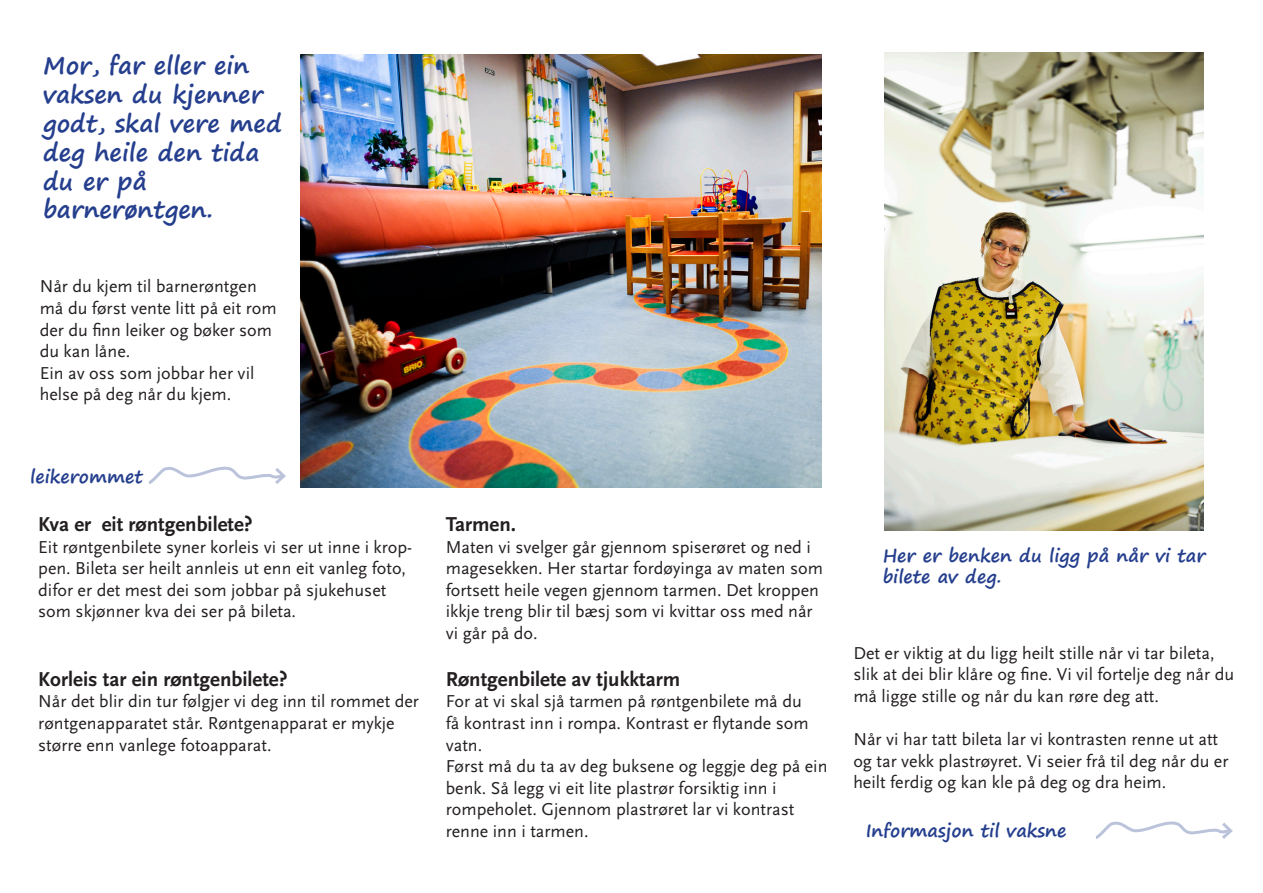
<style>
.page{position:relative;width:1263px;height:893px;background:#fff}
.page>*{position:absolute;margin:0;border:0;box-sizing:border-box;transform-origin:0 0}
.t1{font:700 24px/28.8px "Segoe Print";color:#253f8e}
.t2{font:700 21px "Scala Sans LF";color:#231f20}
.t3{font:18px/21.6px "Scala Sans LF";color:#231f20}
.t4{font:700 18px "Segoe Print";color:#253f8e}
</style>
<div class="page">
<img style="left:884px;top:52px;width:319px;height:479px">
<svg style="left:149px;top:466px;width:137px;height:18px"></svg>
<svg style="left:1095px;top:821px;width:138px;height:18px"></svg>
<img style="left:300px;top:54px;width:521px;height:433px">
<p class="t1" style="left:43px;top:51px;width:240px">Mor, far eller ein vaksen du kjenner godt, skal vere med deg heile den tida du er på</p>
<p class="t1" style="left:43px;top:195px;width:171px">barnerøntgen.</p>
<p class="t3" style="left:40px;top:276px;width:238px">Når du kjem til barnerøntgen må du først vente litt på eit rom der du finn leiker og bøker som du kan låne.</p>
<p class="t3" style="left:40px;top:363px;width:216px">Ein av oss som jobbar her vil helse på deg når du kjem.</p>
<p class="t4" style="left:30px;top:460px;width:114px">leikerommet</p>
<p class="t2" style="left:38px;top:513px;width:216px">Kva er eit røntgenbilete?</p>
<p class="t3" style="left:38px;top:536px;width:375px">Eit røntgenbilete syner korleis vi ser ut inne i krop&shy;pen. Bileta ser heilt annleis ut enn eit vanleg foto, difor er det mest dei som jobbar på sjukehuset som skjønner kva dei ser på bileta.</p>
<p class="t2" style="left:38px;top:668px;width:251px">Korleis tar ein røntgenbilete?</p>
<p class="t3" style="left:38px;top:691px;width:382px">Når det blir din tur følgjer vi deg inn til rommet der røntgenapparatet står. Røntgenapparat er mykje større enn vanlege fotoapparat.</p>
<p class="t2" style="left:446px;top:513px;width:72px">Tarmen.</p>
<p class="t3" style="left:446px;top:536px;width:379px">Maten vi svelger går gjennom spiserøret og ned i magesekken. Her startar fordøyinga av maten som fortsett heile vegen gjennom tarmen. Det kroppen ikkje treng blir til bæsj som vi kvittar oss med når vi går på do.</p>
<p class="t2" style="left:446px;top:668px;width:236px">Røntgenbilete av tjukktarm</p>
<p class="t3" style="left:446px;top:691px;width:364px">For at vi skal sjå tarmen på røntgenbilete må du få kontrast inn i rompa. Kontrast er flytande som vatn.</p>
<p class="t3" style="left:446px;top:756px;width:383px">Først må du ta av deg buksene og leggje deg på ein benk. Så legg vi eit lite plastrør forsiktig inn i rompeholet. Gjennom plastrøret lar vi kontrast renne inn i tarmen.</p>
<p class="t4" style="left:883px;top:539px;width:324px">Her er benken du ligg på når vi tar</p>
<p class="t4" style="left:883px;top:560px;width:120px">bilete av deg.</p>
<p class="t3" style="left:853px;top:642px;width:382px">Det er viktig at du ligg heilt stille når vi tar bileta, slik at dei blir klåre og fine. Vi vil fortelje deg når du må ligge stille og når du kan røre deg att.</p>
<p class="t3" style="left:853px;top:729px;width:377px">Når vi har tatt bileta lar vi kontrasten renne ut att og tar vekk plastrøyret. Vi seier frå til deg når du er heilt ferdig og kan kle på deg og dra heim.</p>
<p class="t4" style="left:866px;top:814px;width:202px">Informasjon til vaksne</p>
</div>
